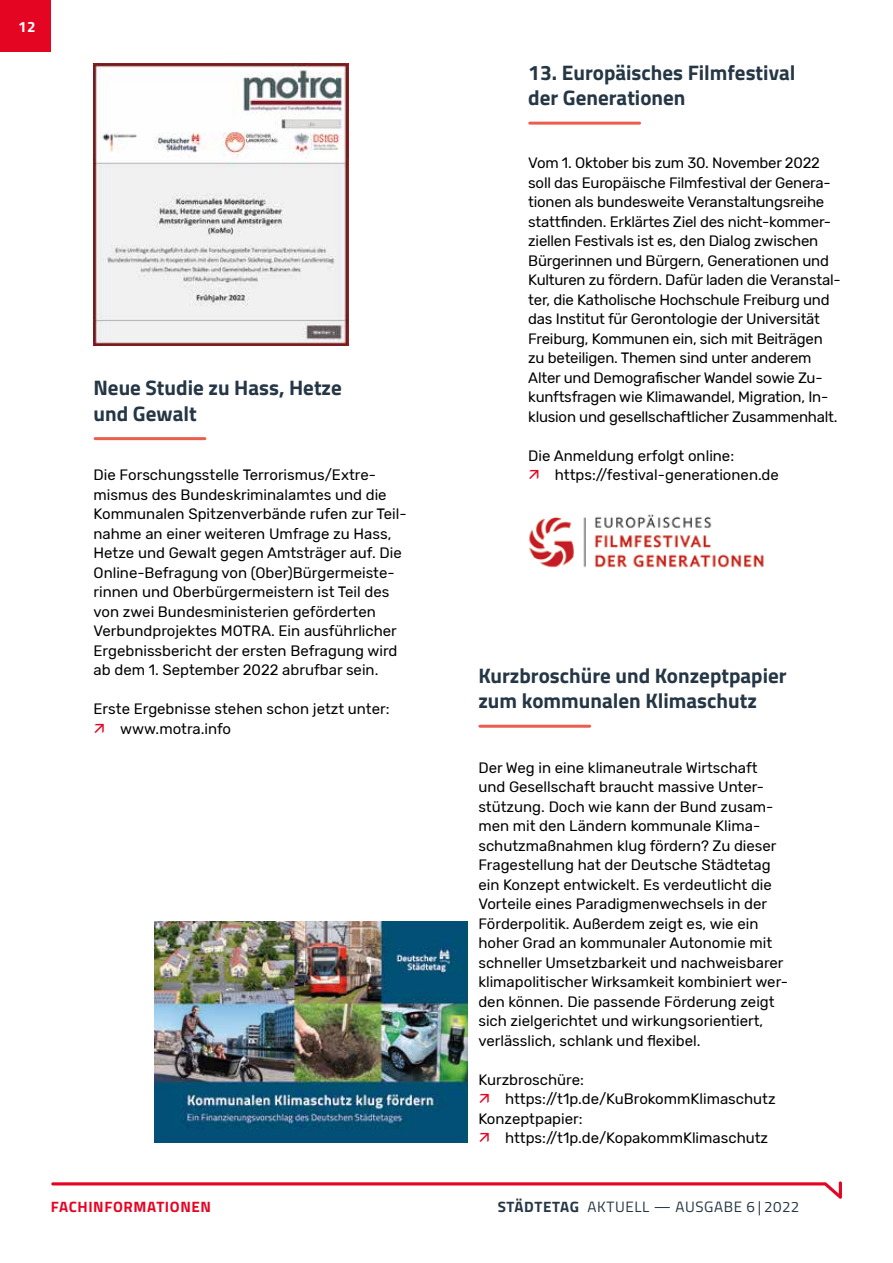
<style>
.page{position:relative;width:893px;height:1263px;background:#fff}
.page>*{position:absolute;margin:0;border:0;box-sizing:border-box;transform-origin:0 0}
.t1{font:700 21px/25.2px "Titillium Web";color:#253645}
.t2{font:15px/19.5px "Rubik";color:#000}
.t3{font:15px "Titillium Web";letter-spacing:.04em;color:#253645}
.t4{font:700 15px "Titillium Web";letter-spacing:.04em;color:#e40523}
.t5{font:700 15px "Titillium Web";color:#fff}
.s1{font-weight:700}
</style>
<div class="page">
<hr style="left:480px;top:725px;width:110px;height:3px;background:#eb5e4d">
<div style="left:0;top:0;width:51px;height:51px;background:#e40523"></div>
<svg style="left:51px;top:1181px;width:791px;height:18px"></svg>
<hr style="left:95px;top:437px;width:110px;height:3px;background:#eb5e4d">
<img style="left:154px;top:921px;width:314px;height:221px">
<img style="left:94px;top:64px;width:254px;height:281px">
<hr style="left:530px;top:122px;width:110px;height:3px;background:#eb5e4d">
<img style="left:528px;top:514px;width:236px;height:54px">
<p class="t5" style="left:18px;top:16px;width:19px">12</p>
<h1 class="t1" style="left:94px;top:374px;width:250px">Neue Studie zu Hass, Hetze und Gewalt</h1>
<p class="t2" style="left:94px;top:465px;width:315px">Die Forschungsstelle Terrorismus/Extre&shy;mismus des Bundeskriminalamtes und die Kommunalen Spitzenverbände rufen zur Teil&shy;nahme an einer weiteren Umfrage zu Hass, Hetze und Gewalt gegen Amtsträger auf. Die Online-Befragung von (Ober)Bürgermeiste&shy;rinnen und Oberbürgermeistern ist Teil des von zwei Bundesministerien geförderten Verbundprojektes MOTRA. Ein ausführlicher Ergebnissbericht der ersten Befragung wird ab dem 1. September 2022 abrufbar sein.</p>
<p class="t2" style="left:120px;top:699px;width:271px;text-indent:-27px">Erste Ergebnisse stehen schon jetzt unter: www.motra.info</p>
<p class="t4" style="left:51px;top:1195px;width:162px">FACHINFORMATIONEN</p>
<h1 class="t1" style="left:528px;top:59px;width:269px">13. Europäisches Filmfestival der Generationen</h1>
<p class="t2" style="left:528px;top:153px;width:314px">Vom 1. Oktober bis zum 30. November 2022 soll das Europäische Filmfestival der Genera&shy;tionen als bundesweite Veranstaltungsreihe stattfinden. Erklärtes Ziel des nicht-kommer&shy;ziellen Festivals ist es, den Dialog zwischen Bürgerinnen und Bürgern, Generationen und Kulturen zu fördern. Dafür laden die Veranstal&shy;ter, die Katholische Hochschule Freiburg und das Institut für Gerontologie der Universität Freiburg, Kommunen ein, sich mit Beiträgen zu beteiligen. Themen sind unter anderem Alter und Demografischer Wandel sowie Zu&shy;kunftsfragen wie Klimawandel, Migration, In&shy;klusion und gesellschaftlicher Zusammenhalt.</p>
<p class="t2" style="left:555px;top:446px;width:226px;text-indent:-27px">Die Anmeldung erfolgt online: https://festival-generationen.de</p>
<h1 class="t1" style="left:478px;top:662px;width:310px">Kurzbroschüre und Konzeptpapier zum kommunalen Klimaschutz</h1>
<p class="t2" style="left:478px;top:758px;width:311px">Der Weg in eine klimaneutrale Wirtschaft und Gesellschaft braucht massive Unter&shy;stützung. Doch wie kann der Bund zusam&shy;men mit den Ländern kommunale Klima&shy;schutzmaßnahmen klug fördern? Zu dieser Fragestellung hat der Deutsche Städtetag ein Konzept entwickelt. Es verdeutlicht die Vorteile eines Paradigmenwechsels in der Förderpolitik. Außerdem zeigt es, wie ein hoher Grad an kommunaler Autonomie mit schneller Umsetzbarkeit und nachweisbarer klimapolitischer Wirksamkeit kombiniert wer&shy;den können. Die passende Förderung zeigt sich zielgerichtet und wirkungsorientiert, verlässlich, schlank und flexibel.</p>
<p class="t2" style="left:478px;top:1070px;width:107px">Kurzbroschüre:</p>
<p class="t2" style="left:505px;top:1089px;width:272px">https://t1p.de/KuBrokommKlimaschutz</p>
<p class="t2" style="left:478px;top:1109px;width:106px">Konzeptpapier:</p>
<p class="t2" style="left:505px;top:1128px;width:265px">https://t1p.de/KopakommKlimaschutz</p>
<p class="t3" style="left:498px;top:1196px;width:303px"><span class="s1">STÄDTETAG</span> AKTUELL — AUSGABE 6 | 2022</p>
</div>
